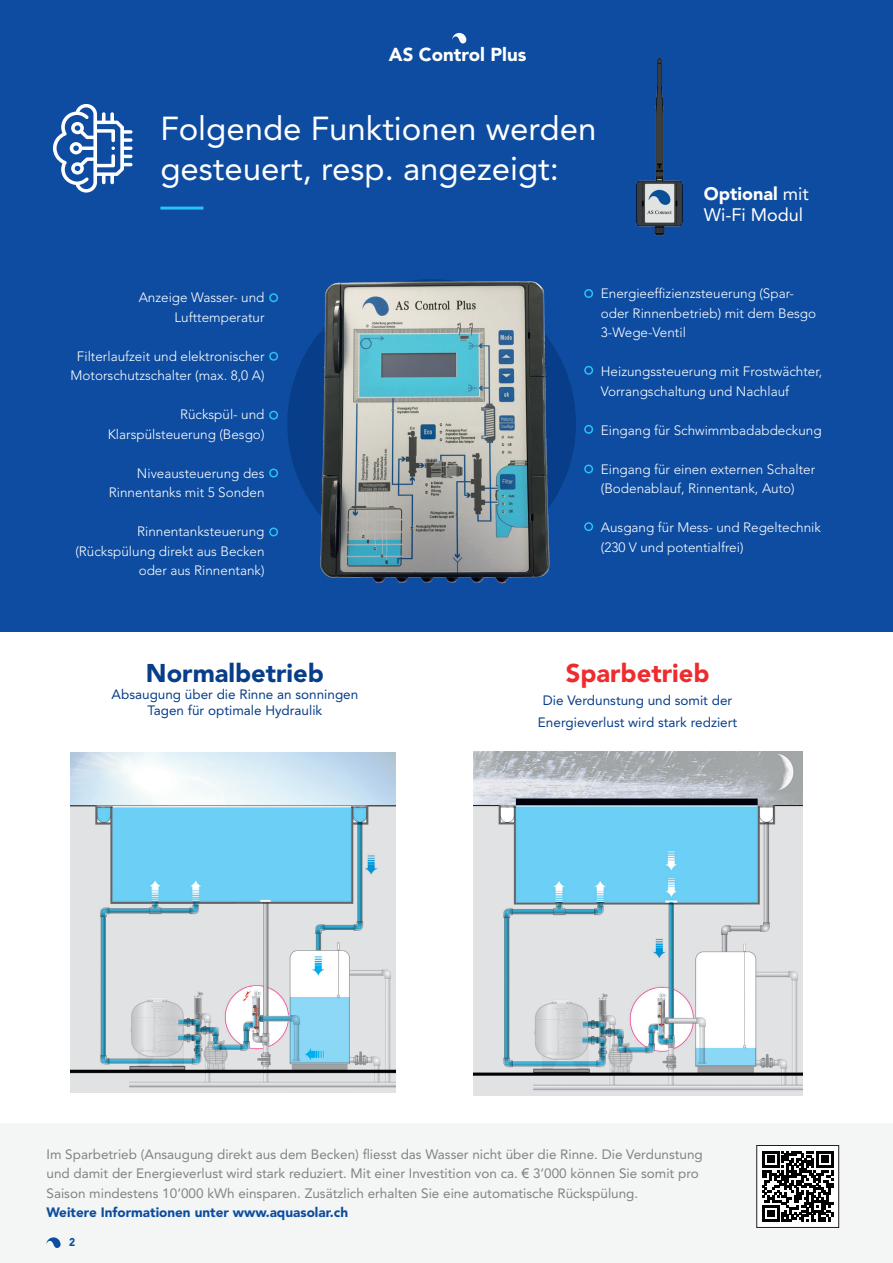
<style>
.page{position:relative;width:893px;height:1263px;background:#fff}
.page>*{position:absolute;margin:0;border:0;box-sizing:border-box;transform-origin:0 0}
.t1{font:33px/39.6px "Avenir";color:#fff}
.t2{font:900 25.5px "Avenir";color:#083e89}
.t3{font:900 25.5px "Avenir";color:#ee2c2f}
.t4{font:900 18.6px "Avenir";color:#fff}
.t5{font:18px/21.6px "Avenir";color:#fff}
.t6{font:300 13.5px/19.5px "Avenir";color:#fff;text-align:right}
.t7{font:13.5px/19.5px "Avenir";color:#808285}
.t8{font:13.5px/22.5px "Avenir";color:#083e89;text-align:center}
.t9{font:900 13.5px "Avenir";color:#0d4ca0}
.t10{font:900 11.25px "Avenir";color:#0d4ca0;scale:.91 1}
.s1{font-weight:900}
.s2{font-family:"Arial"}
</style>
<div class="page">
<div style="left:0;top:1124px;width:893px;height:139px;background:#f3f6f4"></div>
<svg style="left:46px;top:1237px;width:15px;height:11px"></svg>
<div style="left:0;top:0;width:893px;height:631px;background:#0d4ca0"></div>
<svg style="left:287px;top:279px;width:289px;height:289px;background:#7c929c"></svg>
<hr style="left:160px;top:207px;width:43px;height:3px;background:#27c3f3">
<svg style="left:452px;top:33px;width:14px;height:11px"></svg>
<div style="left:269px;top:293px;width:9px;height:9px;border:2px solid #27c3f3;border-radius:50%"></div>
<div style="left:269px;top:352px;width:9px;height:9px;border:2px solid #27c3f3;border-radius:50%"></div>
<div style="left:269px;top:411px;width:9px;height:9px;border:2px solid #27c3f3;border-radius:50%"></div>
<div style="left:269px;top:469px;width:9px;height:8px;border:2px solid #27c3f3;border-radius:50%"></div>
<div style="left:584px;top:289px;width:9px;height:9px;border:2px solid #27c3f3;border-radius:50%"></div>
<div style="left:584px;top:366px;width:9px;height:9px;border:2px solid #27c3f3;border-radius:50%"></div>
<div style="left:584px;top:425px;width:9px;height:9px;border:2px solid #27c3f3;border-radius:50%"></div>
<div style="left:584px;top:464px;width:9px;height:9px;border:2px solid #27c3f3;border-radius:50%"></div>
<svg style="left:53px;top:104px;width:80px;height:89px"></svg>
<img style="left:70px;top:753px;width:326px;height:340px">
<img style="left:473px;top:751px;width:329px;height:345px">
<div style="left:269px;top:527px;width:9px;height:9px;border:2px solid #27c3f3;border-radius:50%"></div>
<div style="left:584px;top:522px;width:9px;height:9px;border:2px solid #27c3f3;border-radius:50%"></div>
<img style="left:636px;top:58px;width:47px;height:178px">
<div style="left:757px;top:1145px;width:82px;height:82px;background:#fff"></div>
<svg style="left:762px;top:1151px;width:71px;height:71px"></svg>
<div style="left:756px;top:1145px;width:83px;height:83px;border:1px solid #231f20"></div>
<h3 class="t4" style="left:389px;top:44px;width:139px">AS Control Plus</h3>
<h1 class="t1" style="left:160px;top:109px;width:437px">Folgende Funktionen werden gesteuert, resp. angezeigt:</h1>
<h3 class="t5" style="left:704px;top:183px;width:106px"><span class="s1">Optional</span> mit<br>Wi-Fi Modul</h3>
<p class="t6" style="left:139px;top:288px;width:127px">Anzeige Wasser- und<br>Lufttemperatur</p>
<p class="t6" style="left:71px;top:346px;width:195px;text-align:center">Filterlaufzeit und elektronischer<br>Motorschutzschalter (max. 8,0 A)</p>
<p class="t6" style="left:108px;top:405px;width:158px">Rückspül- und<br>Klarspülsteuerung (Besgo)</p>
<p class="t6" style="left:109px;top:463px;width:157px">Niveausteuerung des<br>Rinnentanks mit 5 Sonden</p>
<p class="t6" style="left:75px;top:522px;width:191px">Rinnentanksteuerung (Rückspülung direkt aus Becken oder aus Rinnentank)</p>
<h2 class="t2" style="left:146px;top:658px;width:180px">Normalbetrieb</h2>
<p class="t8" style="left:112px;top:686px;width:248px;line-height:16.2px">Absaugung über die Rinne an sonningen<br>Tagen für optimale Hydraulik</p>
<p class="t6" style="left:601px;top:284px;width:217px;text-align:left">Energieeffizienzsteuerung (Spar&shy;oder Rinnenbetrieb) mit dem Besgo<br>3-Wege-Ventil</p>
<p class="t6" style="left:601px;top:362px;width:223px;text-align:left">Heizungssteuerung mit Frostwächter,<br>Vorrangschaltung und Nachlauf</p>
<p class="t6" style="left:601px;top:420px;width:222px">Eingang für Schwimmbadabdeckung</p>
<p class="t6" style="left:601px;top:459px;width:216px;text-align:left">Eingang für einen externen Schalter (Bodenablauf, Rinnentank, Auto)</p>
<p class="t6" style="left:601px;top:518px;width:222px;text-align:left">Ausgang für Mess- und Regeltechnik (230 V und potentialfrei)</p>
<h2 class="t3" style="left:566px;top:658px;width:145px">Sparbetrieb</h2>
<p class="t8" style="left:538px;top:689px;width:201px">Die Verdunstung und somit der<br>Energieverlust wird stark redziert</p>
<p class="t7" style="left:47px;top:1144px;width:658px">Im Sparbetrieb (Ansaugung direkt aus dem Becken) fliesst das Wasser nicht über die Rinne. Die Verdunstung und damit der Energieverlust wird stark reduziert. Mit einer Investition von ca. <span class="s2">€</span> 3’000 können Sie somit pro<br>Saison mindestens 10’000 kWh einsparen. Zusätzlich erhalten Sie eine automatische Rückspülung.</p>
<p class="t9" style="left:47px;top:1204px;width:303px">Weitere Informationen unter www.aquasolar.ch</p>
<p class="t10" style="left:69px;top:1235px;width:8px">2</p>
</div>
